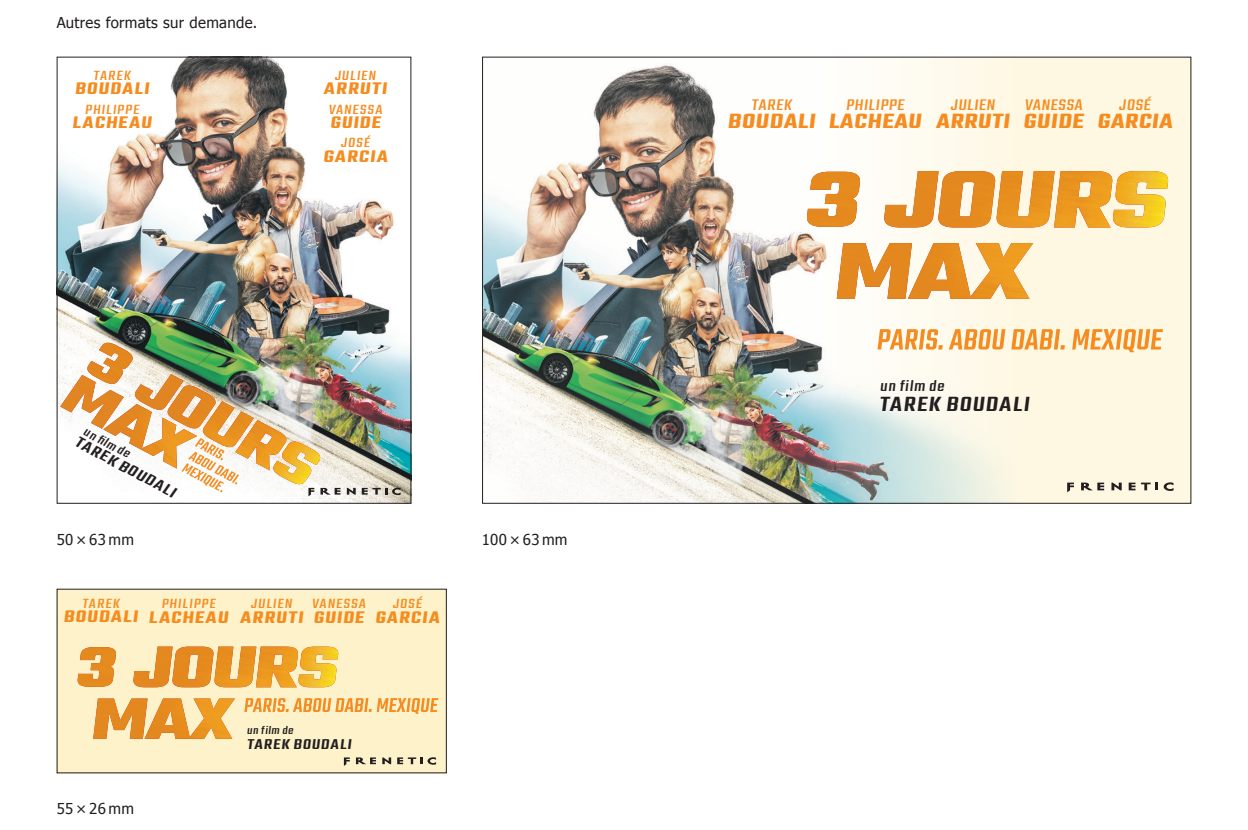
<style>
.page{position:relative;width:1248px;height:830px;background:#fff}
.page>*{position:absolute;margin:0;border:0;box-sizing:border-box;transform-origin:0 0}
.t1{font:600 22.5px "Teko";color:#f68c1f;scale:1.25 1}
.t2{font:500 22.5px "Teko";color:#231f20;scale:1.25 1}
.t3{font:600 18.25px "Teko";color:#f68c1f;scale:1.25 1}
.t4{font:17px "Teko";color:#f68c1f;scale:1.25 1}
.t5{font:500 16.75px "Teko";color:#231f20;scale:1.25 1}
.t6{font:16.25px "Teko";color:#231f20;scale:1.25 1}
.t7{font:500 15.5px "Teko";color:#231f20;scale:1.25 1}
.t8{font:15px "Tahoma";letter-spacing:.02em;color:#231f20}
.t9{font:14.75px "Teko";color:#f68c1f;scale:1.25 1}
.t10{font:13.5px "Teko";color:#231f20;scale:1.25 1}
.t11{font:12px "Teko";color:#231f20;scale:1.25 1}
</style>
<div class="page">
<div style="left:482px;top:57px;width:709px;height:446px;background:#fef8e3"></div>
<img style="left:59px;top:59px;width:350px;height:442px">
<img style="left:484px;top:59px;width:532px;height:442px">
<div style="left:57px;top:588px;width:389px;height:184px;background:#fef2ca"></div>
<img style="left:77px;top:647px;width:39px;height:39px">
<img style="left:133px;top:646px;width:206px;height:41px">
<img style="left:93px;top:698px;width:142px;height:40px">
<svg style="left:244px;top:698px;width:194px;height:15px"></svg>
<img style="left:806px;top:172px;width:54px;height:55px">
<img style="left:883px;top:171px;width:285px;height:56px">
<img style="left:836px;top:243px;width:197px;height:56px">
<svg style="left:877px;top:329px;width:285px;height:23px"></svg>
<img style="left:60px;top:341px;width:280px;height:155px">
<svg style="left:347px;top:487px;width:8px;height:7px"></svg>
<svg style="left:362px;top:487px;width:38px;height:8px"></svg>
<svg style="left:344px;top:757px;width:6px;height:8px"></svg>
<svg style="left:356px;top:757px;width:20px;height:6px"></svg>
<svg style="left:382px;top:757px;width:9px;height:6px"></svg>
<svg style="left:397px;top:757px;width:39px;height:7px"></svg>
<svg style="left:1067px;top:482px;width:6px;height:10px"></svg>
<svg style="left:1081px;top:482px;width:23px;height:8px"></svg>
<svg style="left:1111px;top:482px;width:10px;height:8px"></svg>
<svg style="left:1128px;top:482px;width:45px;height:8px"></svg>
<p class="t8" style="left:57px;top:12px;width:202px">Autres formats sur demande.</p>
<p class="t9" style="left:93px;top:67px;width:33px">TAREK</p>
<p class="t3" style="left:75px;top:77px;width:64px">BOUDALI</p>
<p class="t9" style="left:85px;top:101px;width:47px">PHILIPPE</p>
<p class="t3" style="left:72px;top:111px;width:68px">LACHEAU</p>
<p class="t9" style="left:334px;top:67px;width:36px">JULIEN</p>
<p class="t3" style="left:323px;top:77px;width:55px">ARRUTI</p>
<p class="t9" style="left:328px;top:101px;width:46px">VANESSA</p>
<p class="t3" style="left:330px;top:111px;width:44px">GUIDE</p>
<p class="t9" style="left:341px;top:134px;width:26px">JOSÉ</p>
<p class="t3" style="left:323px;top:145px;width:55px">GARCIA</p>
<p class="t10" style="left:88px;top:424px;width:42px;rotate:28deg">un fi lm de</p>
<p class="t5" style="left:81px;top:432px;width:91px;rotate:28deg">TAREK BOUDALI</p>
<p class="t8" style="left:57px;top:529px;width:79px">50×63mm</p>
<p class="t9" style="left:82px;top:595px;width:33px">TAREK</p>
<p class="t9" style="left:312px;top:595px;width:46px">VANESSA</p>
<p class="t9" style="left:393px;top:595px;width:26px">JOSÉ</p>
<p class="t9" style="left:161px;top:595px;width:47px">PHILIPPE</p>
<p class="t3" style="left:63px;top:605px;width:136px">BOUDALI LACHEAU</p>
<p class="t9" style="left:251px;top:595px;width:36px">JULIEN</p>
<p class="t3" style="left:240px;top:605px;width:164px">ARRUTI GUIDE GARCIA</p>
<p class="t8" style="left:57px;top:798px;width:79px">55×26mm</p>
<p class="t11" style="left:247px;top:723px;width:40px">un film de</p>
<p class="t7" style="left:247px;top:734px;width:87px">TAREK BOUDALI</p>
<p class="t8" style="left:482px;top:529px;width:87px">100 × 63 mm</p>
<p class="t4" style="left:751px;top:95px;width:36px">TAREK</p>
<p class="t4" style="left:1024px;top:95px;width:50px">VANESSA</p>
<p class="t4" style="left:1118px;top:95px;width:29px">JOSÉ</p>
<p class="t4" style="left:845px;top:95px;width:50px">PHILIPPE</p>
<p class="t1" style="left:727px;top:107px;width:159px">BOUDALI LACHEAU</p>
<p class="t4" style="left:950px;top:95px;width:39px">JULIEN</p>
<p class="t1" style="left:935px;top:107px;width:194px">ARRUTI GUIDE GARCIA</p>
<p class="t6" style="left:879px;top:377px;width:55px">un film de</p>
<p class="t2" style="left:879px;top:391px;width:124px">TAREK BOUDALI</p>
</div>
